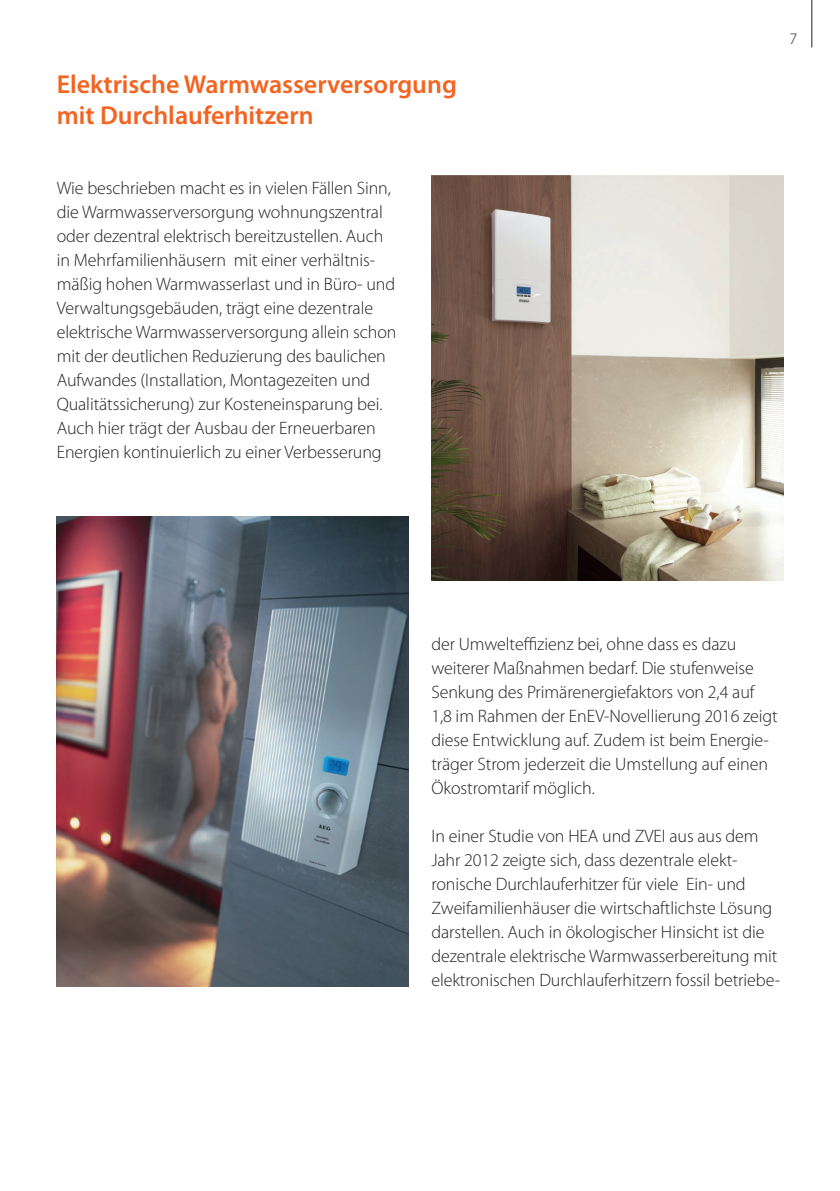
<style>
.page{position:relative;width:840px;height:1191px;background:#fff}
.page>*{position:absolute;margin:0;border:0;box-sizing:border-box;transform-origin:0 0}
.Überschrift{font:600 26px/31.2px "Myriad Pro";color:#f36421}
.Mengentext{font:300 18px/24px "Myriad Pro";letter-spacing:-.005em;color:#231f20}
.t1{font:300 16px "Myriad Pro";color:#231f20}
</style>
<div class="page">
<hr style="left:810px;top:0;width:1px;height:47px;background:#231f20">
<img style="left:57px;top:516px;width:351px;height:470px">
<img style="left:431px;top:176px;width:351px;height:405px">
<p class="Überschrift" style="left:57px;top:69px;width:401px">Elektrische Warmwasserversorgung mit Durchlauferhitzern</p>
<p class="Mengentext" style="left:57px;top:176px;width:341px">Wie beschrieben macht es in vielen Fällen Sinn, die Warmwasserversorgung wohnungszentral oder dezentral elektrisch bereitzustellen. Auch in Mehrfamilienhäusern mit einer verhältnis&shy;mäßig hohen Warmwasserlast und in Büro- und Verwaltungsgebäuden, trägt eine dezentrale elektrische Warmwasserversorgung allein schon mit der deutlichen Reduzierung des baulichen Aufwandes (Installation, Montagezeiten und Qualitätssicherung) zur Kosteneinsparung bei.<br>Auch hier trägt der Ausbau der Erneuerbaren Energien kontinuierlich zu einer Verbesserung</p>
<p class="t1" style="left:789px;top:30px;width:9px">7</p>
<p class="Mengentext" style="left:431px;top:632px;width:348px">der Umwelteffizienz bei, ohne dass es dazu weiterer Maßnahmen bedarf. Die stufenweise Senkung des Primärenergiefaktors von 2,4 auf 1,8 im Rahmen der EnEV-Novellierung 2016 zeigt diese Entwicklung auf. Zudem ist beim Energie&shy;träger Strom jederzeit die Umstellung auf einen Ökostromtarif möglich.</p>
<p class="Mengentext" style="left:431px;top:824px;width:350px">In einer Studie von HEA und ZVEI aus aus dem Jahr 2012 zeigte sich, dass dezentrale elekt&shy;ronische Durchlauferhitzer für viele Ein- und Zweifamilienhäuser die wirtschaftlichste Lösung darstellen. Auch in ökologischer Hinsicht ist die dezentrale elektrische Warmwasserbereitung mit elektronischen Durchlauferhitzern fossil betriebe-</p>
</div>
